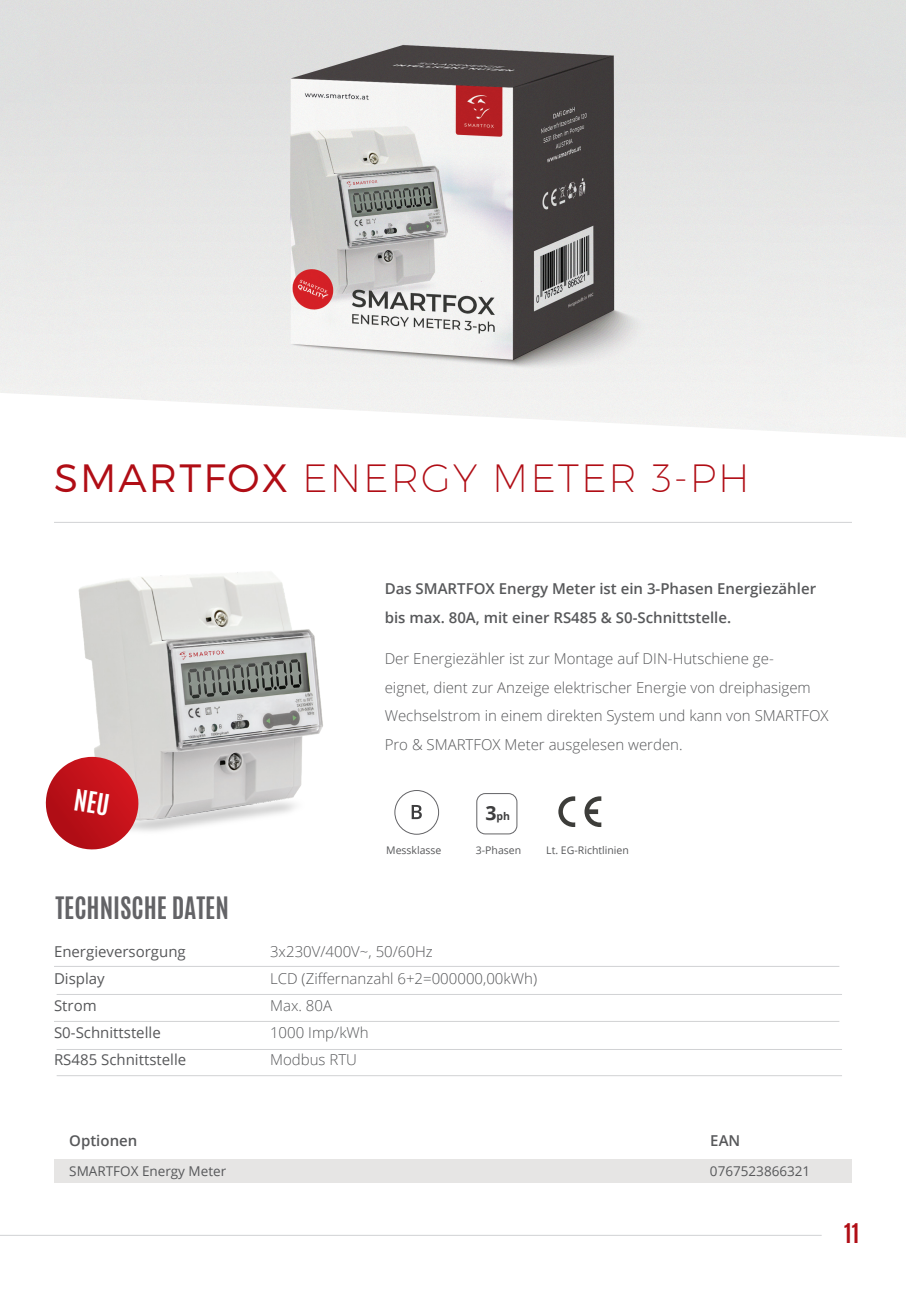
<style>
.page{position:relative;width:906px;height:1289px;background:#fff}
.page>*{position:absolute;margin:0;border:0;box-sizing:border-box;transform-origin:0 0}
.t1{font:200 39.45px "Montserrat";letter-spacing:.05em;color:#b00d15}
.t2{font:700 25.8px "Antonio";color:#636366}
.t3{font:700 22.65px "Antonio";color:#b00d15}
.t4{font:300 15px/28.5px "Open Sans";color:#57585a}
.t5{font:600 15px/28.5px "Open Sans";color:#57585a}
.t6{font:15px "Open Sans";color:#57585a}
.t7{font:13.5px "Open Sans";color:#57585a}
.t8{font:10.5px "Open Sans";color:#57585a}
.t9{font:700 10.5px "Open Sans";color:#3e3e3f}
.s1{font-weight:300}
.s2{font-size:19.5px}
</style>
<div class="page">
<hr style="left:0;top:1234px;width:821px;height:1px;background:#d1d2d4">
<img style="left:0;top:0;width:906px;height:393px">
<svg style="left:16px;top:393px;width:890px;height:44px;fill:#f5f5f4"></svg>
<hr style="left:54px;top:522px;width:798px;height:1px;background:#d1d2d4">
<svg style="left:412px;top:805px;width:10px;height:14px"></svg>
<div style="left:54px;top:1159px;width:797px;height:23px;background:#e6e5e4"></div>
<img style="left:78px;top:572px;width:245px;height:260px">
<hr style="left:54px;top:966px;width:785px;height:1px;background:#d1d2d4">
<hr style="left:54px;top:1021px;width:785px;height:1px;background:#d1d2d4">
<hr style="left:57px;top:994px;width:785px;height:1px;background:#d1d2d4">
<hr style="left:57px;top:1049px;width:785px;height:1px;background:#d1d2d4">
<hr style="left:57px;top:1075px;width:785px;height:1px;background:#d1d2d4">
<svg style="left:558px;top:796px;width:17px;height:31px"></svg>
<svg style="left:584px;top:796px;width:17px;height:31px"></svg>
<div style="left:395px;top:790px;width:44px;height:44px;border:1px solid #636366;border-radius:50%"></div>
<div style="left:476px;top:793px;width:41px;height:41px;border:1px solid #636366;border-radius:9px"></div>
<svg style="left:45px;top:756px;width:100px;height:94px"></svg>
<h1 class="t1" style="left:54px;top:454px;width:696px"><span class="s1">SMARTFOX</span> ENERGY METER 3-PH</h1>
<p class="t5" style="left:385px;top:574px;width:433px">Das SMARTFOX Energy Meter ist ein 3-Phasen Energiezähler bis max. 80A, mit einer RS485 &amp; S0-Schnittstelle.</p>
<p class="t4" style="left:385px;top:644px;width:445px">Der Energiezähler ist zur Montage auf DIN-Hutschiene ge-<br>eignet, dient zur Anzeige elektrischer Energie von dreiphasigem Wechselstrom in einem direkten System und kann von SMARTFOX Pro &amp; SMARTFOX Meter ausgelesen werden.</p>
<p class="t9" style="left:485px;top:808px;width:26px"><span class="s2">3</span>ph</p>
<p class="t8" style="left:386px;top:843px;width:57px">Messklasse</p>
<p class="t8" style="left:476px;top:843px;width:47px">3-Phasen</p>
<p class="t8" style="left:546px;top:843px;width:84px">Lt. EG-Richtlinien</p>
<h2 class="t2" style="left:55px;top:888px;width:175px">TECHNISCHE DATEN</h2>
<p class="t6" style="left:54px;top:941px;width:133px">Energieversorgung</p>
<p class="t4" style="left:270px;top:937px;width:164px">3x230V/400V~, 50/60Hz</p>
<p class="t6" style="left:54px;top:968px;width:52px">Display</p>
<p class="t4" style="left:270px;top:964px;width:268px">LCD (Ziffernanzahl 6+2=000000,00kWh)</p>
<p class="t6" style="left:54px;top:995px;width:44px">Strom</p>
<p class="t4" style="left:270px;top:991px;width:63px">Max. 80A</p>
<p class="t6" style="left:54px;top:1022px;width:108px">S0-Schnittstelle</p>
<p class="t4" style="left:270px;top:1018px;width:100px">1000 Imp/kWh</p>
<p class="t6" style="left:54px;top:1049px;width:134px">RS485 Schnittstelle</p>
<p class="t4" style="left:270px;top:1045px;width:88px">Modbus RTU</p>
<p class="t5" style="left:69px;top:1125px;width:70px">Optionen</p>
<p class="t5" style="left:710px;top:1125px;width:32px">EAN</p>
<p class="t7" style="left:69px;top:1161px;width:158px">SMARTFOX Energy Meter</p>
<p class="t7" style="left:710px;top:1161px;width:102px">0767523866321</p>
<h3 class="t3" style="left:844px;top:1216px;width:17px">11</h3>
</div>
